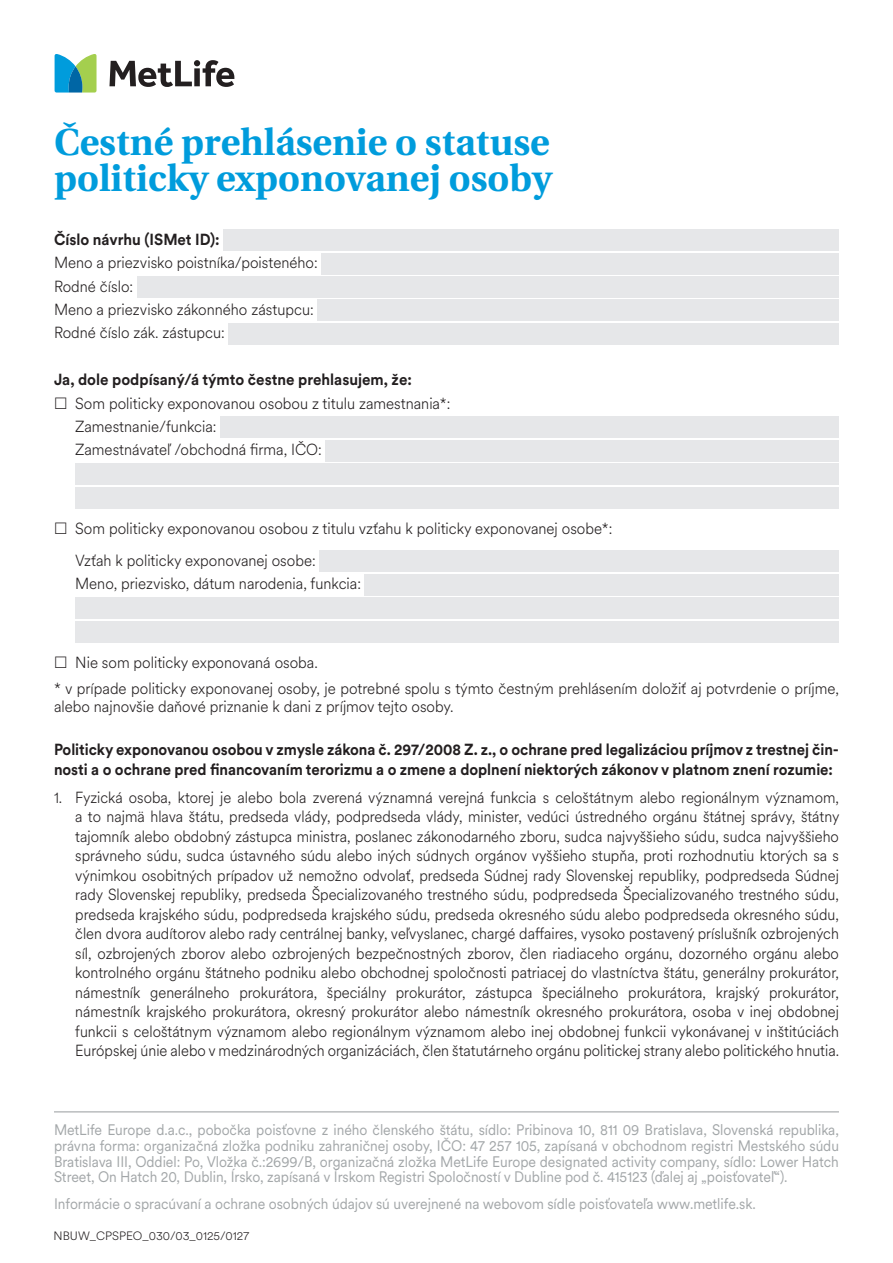
<style>
.page{position:relative;width:893px;height:1263px;background:#fff}
.page>*{position:absolute;margin:0;border:0;box-sizing:border-box;transform-origin:0 0}
.t1{font:700 37.5px/36px "Utopia C Ex";color:#009cdc}
.t2{font:300 15.9px/19.5px "Met Life Circular";color:#231f20;text-align:justify;scale:.92 1}
.t3{font:300 15.9px/23.4px "Met Life Circular";color:#231f20;scale:.94 1}
.t4{font:700 15.9px/19.5px "Met Life Circular";letter-spacing:-.005em;color:#231f20;scale:.93 1}
.t5{font:700 15.9px "Met Life Circular";letter-spacing:-.005em;color:#231f20;scale:.94 1}
.t6{font:15.15px/15.8px "Met Life Circular";letter-spacing:-.005em;color:#a3a7a9;text-align:justify;scale:.92 1}
.t7{font:300 12px "Met Life Circular";color:#231f20}
</style>
<div class="page">
<svg style="left:109px;top:60px;width:125px;height:27px"></svg>
<svg style="left:55px;top:54px;width:42px;height:39px;background:#5cb2a5"></svg>
<div style="left:224px;top:230px;width:615px;height:21px;background:#e6e7e9"></div>
<div style="left:322px;top:253px;width:517px;height:21px;background:#e6e7e9"></div>
<div style="left:137px;top:276px;width:702px;height:22px;background:#e6e7e9"></div>
<div style="left:318px;top:300px;width:521px;height:21px;background:#e6e7e9"></div>
<div style="left:229px;top:323px;width:610px;height:21px;background:#e6e7e9"></div>
<div style="left:220px;top:417px;width:619px;height:21px;background:#e6e7e9"></div>
<div style="left:326px;top:440px;width:513px;height:21px;background:#e6e7e9"></div>
<div style="left:75px;top:463px;width:764px;height:22px;background:#e6e7e9"></div>
<div style="left:75px;top:487px;width:764px;height:21px;background:#e6e7e9"></div>
<div style="left:320px;top:551px;width:519px;height:21px;background:#e6e7e9"></div>
<div style="left:365px;top:574px;width:474px;height:21px;background:#e6e7e9"></div>
<div style="left:75px;top:597px;width:764px;height:22px;background:#e6e7e9"></div>
<div style="left:75px;top:621px;width:764px;height:21px;background:#e6e7e9"></div>
<hr style="left:54px;top:1111px;width:785px;height:1px;background:#a3a7a9">
<h1 class="t1" style="left:54px;top:124px;width:499px">Čestné prehlásenie o statuse politicky exponovanej osoby</h1>
<p class="t5" style="left:54px;top:228px;width:178px">Číslo návrhu (ISMet ID):</p>
<p class="t3" style="left:54px;top:250px;width:282px">Meno a priezvisko poistníka/poisteného:<br>Rodné číslo:<br>Meno a priezvisko zákonného zástupcu:<br>Rodné číslo zák. zástupcu:</p>
<p class="t5" style="left:54px;top:369px;width:382px">Ja, dole podpísaný/á týmto čestne prehlasujem, že:</p>
<p class="t3" style="left:75px;top:391px;width:401px">Som politicky exponovanou osobou z titulu zamestnania*:<br>Zamestnanie/funkcia:<br>Zamestnávateľ /obchodná firma, IČO:</p>
<p class="t3" style="left:75px;top:512px;width:573px;line-height:32px">Som politicky exponovanou osobou z titulu vzťahu k politicky exponovanej osobe*:<br>Vzťah k politicky exponovanej osobe:</p>
<p class="t3" style="left:75px;top:571px;width:306px">Meno, priezvisko, dátum narodenia, funkcia:</p>
<p class="t3" style="left:54px;top:648px;width:836px;line-height:26.5px;text-indent:21px">Nie som politicky exponovaná osoba.<br>* v prípade politicky exponovanej osoby, je potrebné spolu s týmto čestným prehlásením doložiť aj potvrdenie o príjme,</p>
<p class="t3" style="left:54px;top:694px;width:427px">alebo najnovšie daňové priznanie k dani z príjmov tejto osoby.</p>
<p class="t4" style="left:54px;top:739px;width:845px">Politicky exponovanou osobou v zmysle zákona č. 297/2008 Z. z., o ochrane pred legalizáciou príjmov z trestnej čin&shy;nosti a o ochrane pred financovaním terorizmu a o zmene a doplnení niektorých zákonov v platnom znení rozumie:</p>
<p class="t2" style="left:75px;top:787px;width:832px;text-indent:-21px">1. Fyzická osoba, ktorej je alebo bola zverená významná verejná funkcia s celoštátnym alebo regionálnym významom, a to najmä hlava štátu, predseda vlády, podpredseda vlády, minister, vedúci ústredného orgánu štátnej správy, štátny tajomník alebo obdobný zástupca ministra, poslanec zákonodarného zboru, sudca najvyššieho súdu, sudca najvyššieho správneho súdu, sudca ústavného súdu alebo iných súdnych orgánov vyššieho stupňa, proti rozhodnutiu ktorých sa s výnimkou osobitných prípadov už nemožno odvolať, predseda Súdnej rady Slovenskej republiky, podpredseda Súdnej rady Slovenskej republiky, predseda Špecializovaného trestného súdu, podpredseda Špecializovaného trestného súdu, predseda krajského súdu, podpredseda krajského súdu, predseda okresného súdu alebo podpredseda okresného súdu, člen dvora audítorov alebo rady centrálnej banky, veľvyslanec, chargé daffaires, vysoko postavený príslušník ozbrojených síl, ozbrojených zborov alebo ozbrojených bezpečnostných zborov, člen riadiaceho orgánu, dozorného orgánu alebo kontrolného orgánu štátneho podniku alebo obchodnej spoločnosti patriacej do vlastníctva štátu, generálny prokurátor, námestník generálneho prokurátora, špeciálny prokurátor, zástupca špeciálneho prokurátora, krajský prokurátor, námestník krajského prokurátora, okresný prokurátor alebo námestník okresného prokurátora, osoba v inej obdobnej funkcii s celoštátnym významom alebo regionálnym významom alebo inej obdobnej funkcii vykonávanej v inštitúciách Európskej únie alebo v medzinárodných organizáciách, člen štatutárneho orgánu politickej strany alebo politického hnutia.</p>
<p class="t6" style="left:54px;top:1121px;width:855px">MetLife Europe d.a.c., pobočka poisťovne z iného členského štátu, sídlo: Pribinova 10, 811 09 Bratislava, Slovenská republika, právna forma: organizačná zložka podniku zahraničnej osoby, IČO: 47 257 105, zapísaná v obchodnom registri Mestského súdu Bratislava III, Oddiel: Po, Vložka č.:2699/B, organizačná zložka MetLife Europe designated activity company, sídlo: Lower Hatch Street, On Hatch 20, Dublin, Írsko, zapísaná v Írskom Registri Spoločností v Dubline pod č. 415123 (ďalej aj „poisťovateľ“).</p>
<p class="t6" style="left:54px;top:1195px;width:764px">Informácie o spracúvaní a ochrane osobných údajov sú uverejnené na webovom sídle poisťovateľa www.metlife.sk.</p>
<p class="t7" style="left:54px;top:1228px;width:197px">NBUW_CPSPEO_030/03_0125/0127</p>
</div>
